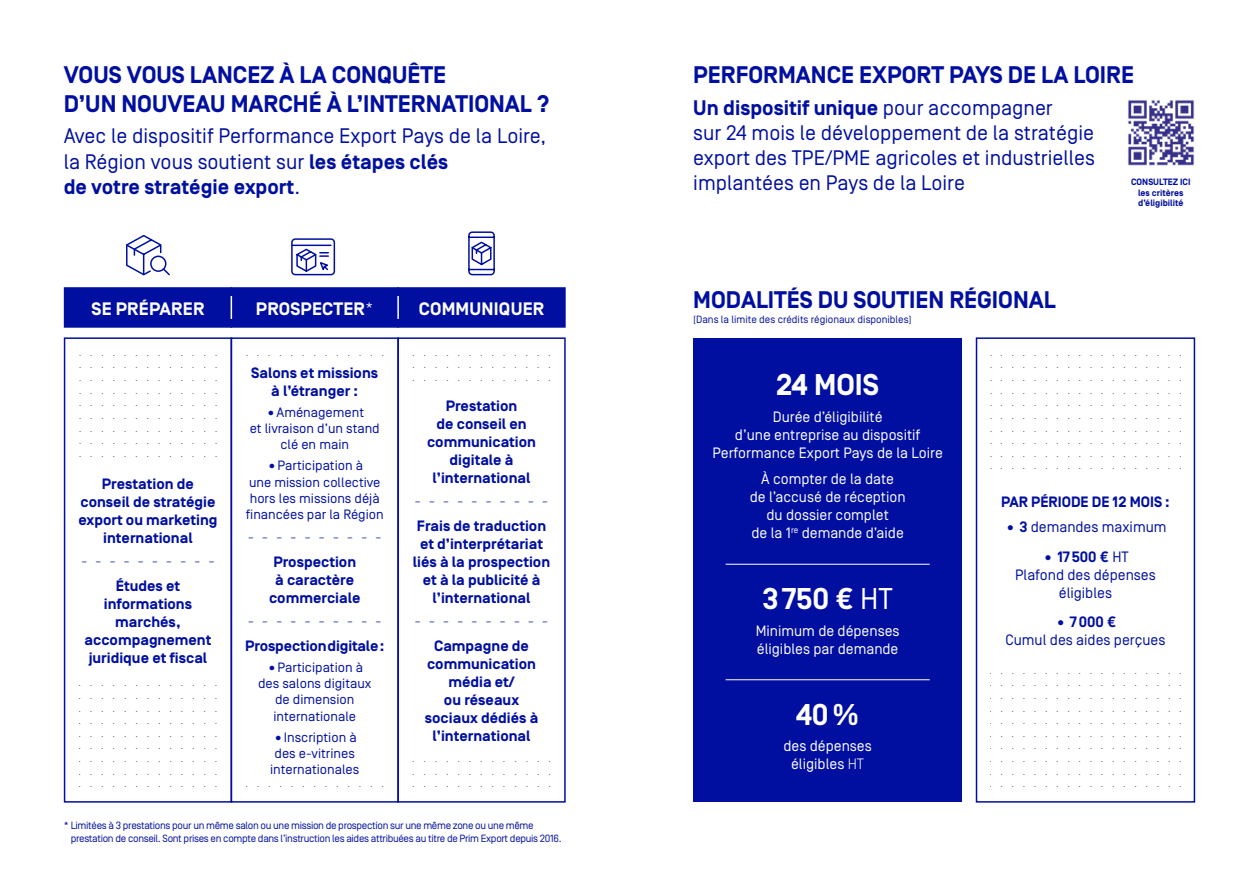
<style>
.page{position:relative;width:1259px;height:893px;background:#fff}
.page>*{position:absolute;margin:0;border:0;box-sizing:border-box;transform-origin:0 0}
.t1{font:700 30px "Simplon Norm";color:#fff}
.t2{font:700 24px/28.8px "Simplon Norm";color:#000fa0}
.t3{font:21px/25.2px "Simplon Norm";color:#000fa0}
.t4{font:700 18px "Simplon Norm";letter-spacing:.01em;color:#fff}
.t5{font:700 15px/18px "Simplon Norm";color:#000fa0;text-align:center}
.t6{font:15px/18px "Simplon Norm";color:#fff;text-align:center}
.t7{font:15px/18px "Simplon Norm";color:#000fa0;text-align:center}
.t8{font:300 15px "Simplon Norm";color:#000fa0}
.t9{font:13.5px/16.2px "Simplon Norm";color:#000fa0;text-align:center}
.t10{font:300 10.5px/12.6px "Simplon Norm";color:#000;text-align:justify}
.t11{font:10.5px/12.6px "Simplon Norm";letter-spacing:-.03em;color:#000fa0}
.t12{font:10.5px "Simplon Norm";color:#000fa0}
.t13{font:700 9.15px/10.6px "Simplon Norm";color:#000fa0;text-align:center}
.s1{font-weight:700}
.s2{font-weight:300}
.s3{font-weight:400}
</style>
<div class="page">
<div style="left:65px;top:288px;width:166px;height:39px;background:#000fa0"></div>
<div style="left:64px;top:287px;width:168px;height:41px;border:2px solid #000fa0"></div>
<div style="left:231px;top:288px;width:167px;height:39px;background:#000fa0"></div>
<div style="left:231px;top:287px;width:168px;height:41px;border:2px solid #000fa0"></div>
<div style="left:398px;top:288px;width:167px;height:39px;background:#000fa0"></div>
<div style="left:397px;top:287px;width:169px;height:41px;border:2px solid #000fa0"></div>
<hr style="left:292px;top:245px;width:39px;height:1px;background:#000fa0">
<div style="left:291px;top:238px;width:44px;height:37px;border:2px solid #000fa0;border-radius:3px"></div>
<svg style="left:295px;top:248px;width:37px;height:26px"></svg>
<svg style="left:126px;top:235px;width:44px;height:41px"></svg>
<svg style="left:468px;top:231px;width:27px;height:45px"></svg>
<div style="left:64px;top:337px;width:168px;height:466px;border:2px solid #000fa0"></div>
<div style="left:231px;top:337px;width:168px;height:466px;border:2px solid #000fa0"></div>
<div style="left:397px;top:337px;width:169px;height:466px;border:2px solid #000fa0"></div>
<div style="left:693px;top:338px;width:269px;height:464px;background:#000fa0"></div>
<hr style="left:725px;top:564px;width:204px;height:1px;background:#fff">
<hr style="left:725px;top:679px;width:204px;height:1px;background:#fff">
<div style="left:975px;top:337px;width:220px;height:466px;border:2px solid #000fa0"></div>
<svg style="left:231px;top:296px;width:1px;height:23px"></svg>
<hr style="left:397px;top:296px;width:2px;height:23px;background:#fff">
<img style="left:1128px;top:100px;width:67px;height:66px">
<h2 class="t2" style="left:64px;top:62px;width:487px">VOUS VOUS LANCEZ À LA CONQUÊTE<br>D’UN NOUVEAU MARCHÉ À L’INTERNATIONAL ?</h2>
<h3 class="t3" style="left:64px;top:124px;width:484px">Avec le dispositif Performance Export Pays de la Loire, la Région vous soutient sur <span class="s1">les étapes clés<br>de votre stratégie export</span>.</h3>
<h3 class="t4" style="left:92px;top:299px;width:114px">SE PRÉPARER</h3>
<h3 class="t4" style="left:256px;top:299px;width:119px">PROSPECTER<span class="s2">*</span></h3>
<h3 class="t4" style="left:419px;top:299px;width:127px">COMMUNIQUER</h3>
<h2 class="t2" style="left:693px;top:62px;width:442px">PERFORMANCE EXPORT PAYS DE LA LOIRE</h2>
<h3 class="t3" style="left:693px;top:95px;width:403px"><span class="s1">Un dispositif unique</span> pour accompagner<br>sur 24 mois le développement de la stratégie export des TPE/PME agricoles et industrielles implantées en Pays de la Loire</h3>
<p class="t13" style="left:1131px;top:177px;width:61px">CONSULTEZ ICI les critères d’éligibilité</p>
<h2 class="t2" style="left:693px;top:287px;width:364px">MODALITÉS DU SOUTIEN RÉGIONAL</h2>
<p class="t12" style="left:693px;top:314px;width:220px">(Dans la limite des crédits régionaux disponibles)</p>
<p class="t10" style="left:78px;top:346px;width:140px">............. ............. ............. ............. ............. ............. ............. ............. .............</p>
<p class="t10" style="left:989px;top:346px;width:194px">.................. .................. .................. .................. .................. .................. .................. .................. .................. ..................</p>
<p class="t10" style="left:245px;top:346px;width:140px">.............</p>
<p class="t10" style="left:412px;top:346px;width:141px">............. ............. .............</p>
<h3 class="t5" style="left:251px;top:365px;width:128px">Salons et missions à l’étranger :</h3>
<p class="t9" style="left:250px;top:405px;width:132px">•Aménagement<br>et livraison d’un stand clé en main</p>
<p class="t9" style="left:246px;top:458px;width:139px">•Participation à<br>une mission collective hors les missions déjà financées par la Région</p>
<h3 class="t8" style="left:248px;top:530px;width:135px">----------</h3>
<h3 class="t5" style="left:269px;top:554px;width:93px">Prospection à caractère commerciale</h3>
<h3 class="t8" style="left:248px;top:614px;width:135px">----------</h3>
<h3 class="t5" style="left:245px;top:638px;width:141px">Prospection digitale :</h3>
<p class="t9" style="left:258px;top:660px;width:115px">•Participation à des salons digitaux de dimension internationale</p>
<p class="t9" style="left:270px;top:729px;width:91px">•Inscription à des e-vitrines internationales</p>
<h1 class="t1" style="left:776px;top:369px;width:104px">24 MOIS</h1>
<h3 class="t6" style="left:712px;top:408px;width:232px">Durée d’éligibilité<br>d’une entreprise au dispositif<br>Performance Export Pays de la Loire</h3>
<h3 class="t6" style="left:750px;top:470px;width:157px">À compter de la date<br>de l’accusé de réception du dossier complet<br>de la 1<sup>re</sup> demande d’aide</h3>
<h3 class="t5" style="left:427px;top:398px;width:110px">Prestation<br>de conseil en communication digitale à l’international</h3>
<h3 class="t8" style="left:414px;top:494px;width:135px">----------</h3>
<h3 class="t5" style="left:413px;top:518px;width:139px">Frais de traduction et d’interprétariat liés à la prospection et à la publicité à l’international</h3>
<h3 class="t8" style="left:414px;top:614px;width:135px">----------</h3>
<h3 class="t5" style="left:425px;top:638px;width:115px">Campagne de communication média et/<br>ou réseaux sociaux dédiés à l’international</h3>
<h3 class="t5" style="left:78px;top:476px;width:141px">Prestation de conseil de stratégie export ou marketing international</h3>
<h3 class="t8" style="left:81px;top:554px;width:135px">----------</h3>
<h3 class="t5" style="left:84px;top:578px;width:128px">Études et informations marchés, accompagnement juridique et fiscal</h3>
<h3 class="t5" style="left:1001px;top:494px;width:170px">PAR PÉRIODE DE 12 MOIS :</h3>
<h3 class="t7" style="left:1004px;top:518px;width:163px"><span class="s1">• 3</span> demandes maximum</h3>
<h3 class="t7" style="left:1015px;top:548px;width:142px"><span class="s1">• 17500 €</span> HT<br>Plafond des dépenses éligibles</h3>
<h3 class="t5" style="left:1054px;top:614px;width:63px">• 7000 €</h3>
<h3 class="t7" style="left:1005px;top:631px;width:161px">Cumul des aides perçues</h3>
<h1 class="t1" style="left:762px;top:583px;width:132px">3750 € <span class="s3">HT</span></h1>
<h3 class="t6" style="left:755px;top:622px;width:145px;text-align:left">Minimum de dépenses éligibles par demande</h3>
<p class="t10" style="left:1181px;top:796px;width:194px;rotate:-180deg">.................. .................. .................. .................. .................. .................. .................. .................. .................. ..................</p>
<p class="t10" style="left:217px;top:796px;width:140px;rotate:-180deg">............. ............. ............. ............. ............. ............. ............. ............. .............</p>
<h1 class="t1" style="left:796px;top:698px;width:64px">40%</h1>
<h3 class="t6" style="left:783px;top:737px;width:90px">des dépenses éligibles <span class="s2">HT</span></h3>
<p class="t10" style="left:551px;top:796px;width:141px;rotate:-180deg">............. ............. .............</p>
<p class="t10" style="left:384px;top:796px;width:140px;rotate:-180deg">.............</p>
<p class="t11" style="left:71px;top:820px;width:492px;text-indent:-7px">* Limitées à 3 prestations pour un même salon ou une mission de prospection sur une même zone ou une même prestation de conseil. Sont prises en compte dans l’instruction les aides attribuées au titre de Prim Export depuis 2016.</p>
</div>
